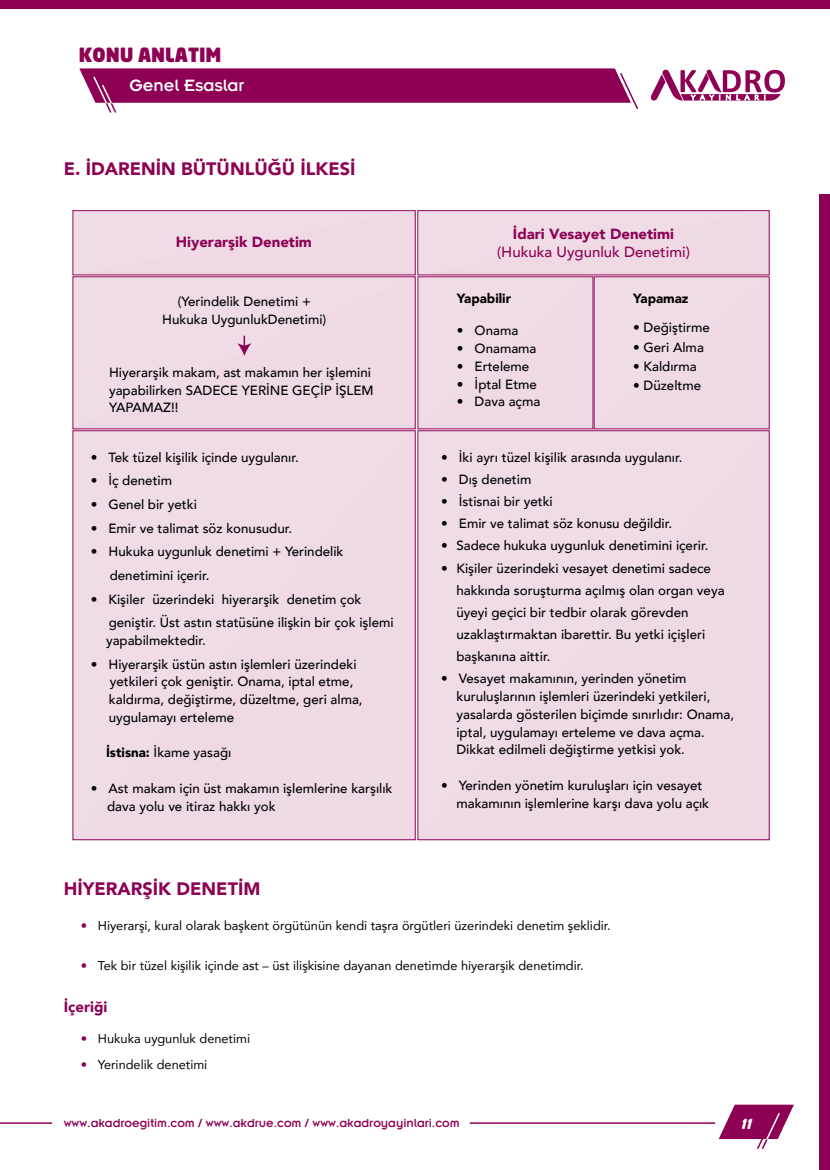
<style>
.page{position:relative;width:830px;height:1170px;background:#fff}
.page>*{position:absolute;margin:0;border:0;box-sizing:border-box;transform-origin:0 0}
.t1{font:19.35px "Neo Sans Ultra TR";color:#8e0053;scale:.95 1}
.t2{font:900 18px "Avenir";color:#8e0053}
.t3{font:18px "Insignia";color:#fff}
.t4{font:900 15px "Avenir";color:#8e0053}
.t5{font:800 15px "Balloon BT";color:#fff}
.t6{font:900 14.7px "Avenir";color:#8e0053}
.t7{font:500 14.7px "Avenir";color:#8e0053}
.t8{font:500 13.35px/17.7px "Avenir";color:#000}
.t9{font:900 13.35px "Avenir";color:#000}
.t10{font:12.75px "Avenir";color:#000}
.t11{font:12.75px "Insignia";color:#8e0053}
.s1{font-weight:900}
.s2{font-weight:900;color:#8e0053}
</style>
<div class="page">
<svg style="left:718px;top:1104px;width:75px;height:45px"></svg>
<svg style="left:79px;top:68px;width:559px;height:45px"></svg>
<div style="left:818px;top:194px;width:11px;height:975px;background:#8e0053"></div>
<div style="left:0;top:0;width:829px;height:9px;background:#8e0053"></div>
<hr style="left:0;top:1122px;width:52px;height:1px;background:#8e0053">
<hr style="left:469px;top:1122px;width:245px;height:1px;background:#8e0053">
<svg style="left:651px;top:69px;width:133px;height:32px"></svg>
<div style="left:73px;top:430px;width:342px;height:408px;background:#eed9e5"></div>
<svg style="left:418px;top:430px;width:350px;height:408px;background:#ead1df"></svg>
<div style="left:72px;top:210px;width:697px;height:219px;background:#eed9e5"></div>
<h1 class="t1" style="left:79px;top:42px;width:152px">KONU ANLATIM</h1>
<h2 class="t3" style="left:129px;top:74px;width:116px">Genel Esaslar</h2>
<h2 class="t2" style="left:64px;top:154px;width:293px">E. İDARENİN BÜTÜNLÜĞÜ İLKESİ</h2>
<p class="t6" style="left:176px;top:229px;width:138px">Hiyerarşik Denetim</p>
<p class="t8" style="left:162px;top:291px;width:165px;text-align:center">(Yerindelik Denetimi +<br>Hukuka UygunlukDenetimi)</p>
<p class="t8" style="left:109px;top:362px;width:266px">Hiyerarşik makam, ast makamın her işlemini yapabilirken SADECE YERİNE GEÇİP İŞLEM<br>YAPAMAZ!!</p>
<p class="t8" style="left:91px;top:447px;width:209px">• Tek tüzel kişilik içinde uygulanır.</p>
<p class="t8" style="left:91px;top:471px;width:83px">• İç denetim</p>
<p class="t8" style="left:91px;top:494px;width:108px">• Genel bir yetki</p>
<p class="t8" style="left:91px;top:518px;width:203px">• Emir ve talimat söz konusudur.</p>
<p class="t8" style="left:110px;top:539px;width:235px;line-height:23.7px;text-indent:-19px">• Hukuka uygunluk denetimi + Yerindelik denetimini içerir.</p>
<p class="t8" style="left:109px;top:586px;width:286px;line-height:23.7px;text-indent:-18px">• Kişiler üzerindeki hiyerarşik denetim çok geniştir. Üst astın statüsüne ilişkin bir çok işlemi</p>
<p class="t8" style="left:106px;top:630px;width:101px">yapabilmektedir.</p>
<p class="t8" style="left:109px;top:654px;width:255px;text-indent:-18px">• Hiyerarşik üstün astın işlemleri üzerindeki yetkileri çok geniştir. Onama, iptal etme, kaldırma, değiştirme, düzeltme, geri alma, uygulamayı erteleme</p>
<p class="t8" style="left:106px;top:743px;width:127px"><span class="s1">İstisna:</span> İkame yasağı</p>
<p class="t8" style="left:107px;top:778px;width:287px;text-indent:-16px">• Ast makam için üst makamın işlemlerine karşılık dava yolu ve itiraz hakkı yok</p>
<p class="t6" style="left:512px;top:221px;width:163px">İdari Vesayet Denetimi</p>
<p class="t7" style="left:497px;top:239px;width:194px">(Hukuka Uygunluk Denetimi)</p>
<p class="t9" style="left:456px;top:287px;width:56px">Yapabilir</p>
<p class="t8" style="left:456px;top:321px;width:63px">• Onama</p>
<p class="t8" style="left:456px;top:339px;width:81px">• Onamama</p>
<p class="t8" style="left:456px;top:356px;width:74px">• Erteleme</p>
<p class="t8" style="left:456px;top:374px;width:82px">• İptal Etme</p>
<p class="t8" style="left:456px;top:392px;width:85px">• Dava açma</p>
<p class="t9" style="left:632px;top:287px;width:57px">Yapamaz</p>
<p class="t8" style="left:632px;top:318px;width:78px">• Değiştirme</p>
<p class="t8" style="left:632px;top:337px;width:72px">• Geri Alma</p>
<p class="t8" style="left:632px;top:356px;width:65px">• Kaldırma</p>
<p class="t8" style="left:632px;top:376px;width:70px">• Düzeltme</p>
<p class="t8" style="left:441px;top:447px;width:243px">• İki ayrı tüzel kişilik arasında uygulanır.</p>
<p class="t8" style="left:441px;top:469px;width:92px">• Dış denetim</p>
<p class="t8" style="left:441px;top:491px;width:113px">• İstisnai bir yetki</p>
<p class="t8" style="left:441px;top:514px;width:232px">• Emir ve talimat söz konusu değildir.</p>
<p class="t8" style="left:441px;top:536px;width:269px">• Sadece hukuka uygunluk denetimini içerir.</p>
<p class="t8" style="left:456px;top:556px;width:269px;line-height:22.2px;text-indent:-15px">• Kişiler üzerindeki vesayet denetimi sadece hakkında soruşturma açılmış olan organ veya üyeyi geçici bir tedbir olarak görevden uzaklaştırmaktan ibarettir. Bu yetki içişleri başkanına aittir.</p>
<p class="t8" style="left:456px;top:669px;width:279px;text-indent:-15px">• Vesayet makamının, yerinden yönetim kuruluşlarının işlemleri üzerindeki yetkileri, yasalarda gösterilen biçimde sınırlıdır: Onama, iptal, uygulamayı erteleme ve dava açma.<br>Dikkat edilmeli değiştirme yetkisi yok.</p>
<p class="t8" style="left:456px;top:775px;width:254px;text-indent:-15px">• Yerinden yönetim kuruluşları için vesayet makamının işlemlerine karşı dava yolu açık</p>
<h2 class="t2" style="left:64px;top:873px;width:198px">HİYERARŞİK DENETİM</h2>
<p class="t10" style="left:81px;top:915px;width:531px"><span class="s2">•</span> Hiyerarşi, kural olarak başkent örgütünün kendi taşra örgütleri üzerindeki denetim şeklidir.</p>
<p class="t10" style="left:81px;top:955px;width:504px"><span class="s2">•</span> Tek bir tüzel kişilik içinde ast – üst ilişkisine dayanan denetimde hiyerarşik denetimdir.</p>
<p class="t4" style="left:64px;top:993px;width:45px">İçeriği</p>
<p class="t10" style="left:81px;top:1028px;width:171px"><span class="s2">•</span> Hukuka uygunluk denetimi</p>
<p class="t10" style="left:81px;top:1054px;width:128px"><span class="s2">•</span> Yerindelik denetimi</p>
<p class="t11" style="left:64px;top:1114px;width:397px">www.akadroegitim.com / www.akdrue.com / www.akadroyayinlari.com</p>
<p class="t5" style="left:741px;top:1114px;width:13px">11</p>
</div>
